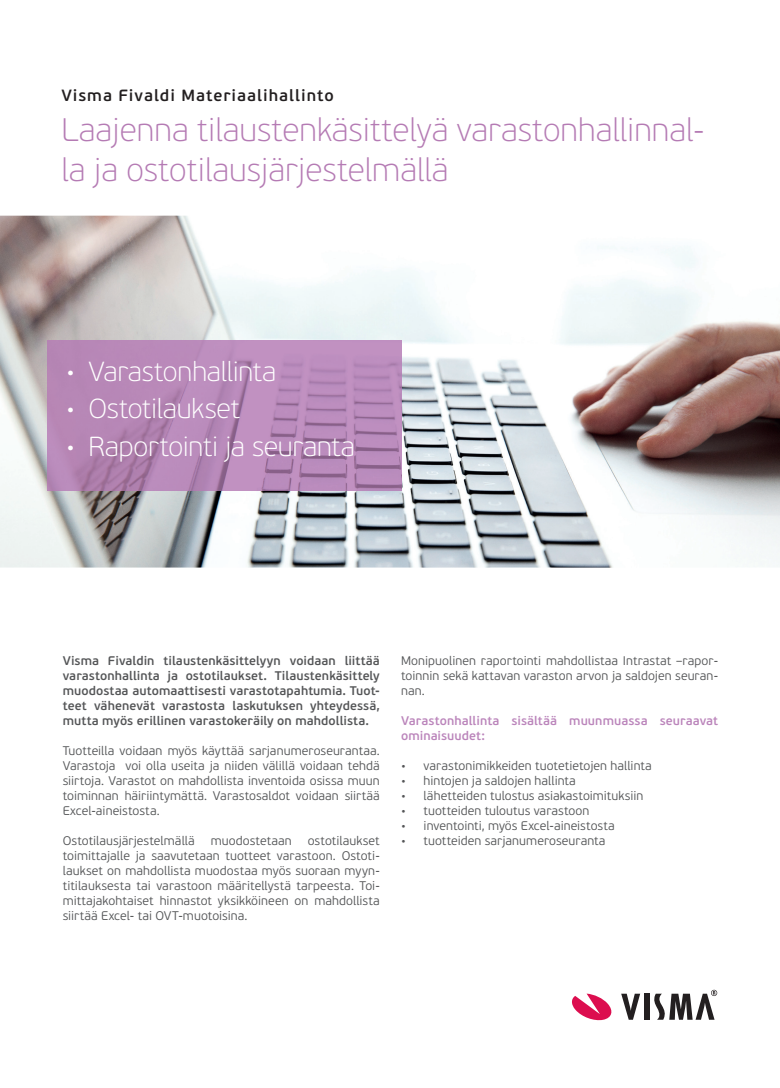
<style>
.page{position:relative;width:780px;height:1088px;background:#fff}
.page>*{position:absolute;margin:0;border:0;box-sizing:border-box;transform-origin:0 0}
.t1{font:100 32.5px/40px "PF Beau Sans Pro";color:#b57bb4}
.t2{font:100 27.5px "PF Beau Sans Pro";letter-spacing:-.005em;color:#fff}
.t3{font:600 16.25px "PF Beau Sans Pro";letter-spacing:.06em;color:#231f20}
.t4{font:300 12.5px/15px "PF Beau Sans Pro";color:#545557;text-align:justify}
.t5{font:600 12.5px/15px "PF Beau Sans Pro";letter-spacing:.005em;color:#545557;text-align:justify}
.t6{font:600 12.5px/15px "PF Beau Sans Pro";letter-spacing:.005em;color:#bb85bb}
</style>
<div class="page">
<svg style="left:572px;top:993px;width:40px;height:28px"></svg>
<svg style="left:621px;top:994px;width:19px;height:26px"></svg>
<div style="left:644px;top:994px;width:5px;height:26px;background:#231f20"></div>
<svg style="left:654px;top:990px;width:63px;height:30px"></svg>
<img style="left:0;top:216px;width:780px;height:351px">
<img style="left:48px;top:340px;width:353px;height:151px">
<h3 class="t3" style="left:62px;top:85px;width:274px">Visma Fivaldi Materiaalihallinto</h3>
<h1 class="t1" style="left:62px;top:110px;width:644px">Laajenna tilaustenkäsittelyä varastonhallinnal&shy;la ja ostotilausjärjestelmällä</h1>
<h2 class="t2" style="left:66px;top:356px;width:212px">• Varastonhallinta</h2>
<h2 class="t2" style="left:66px;top:393px;width:176px">• Ostotilaukset</h2>
<h2 class="t2" style="left:66px;top:431px;width:290px">• Raportointi ja seuranta</h2>
<p class="t5" style="left:63px;top:653px;width:318px">Visma Fivaldin tilaustenkäsittelyyn voidaan liittää varastonhallinta ja ostotilaukset. Tilaustenkäsittely muodostaa automaattisesti varastotapahtumia. Tuot&shy;teet vähenevät varastosta laskutuksen yhteydessä, mutta myös erillinen varastokeräily on mahdollista.</p>
<p class="t4" style="left:63px;top:743px;width:318px">Tuotteilla voidaan myös käyttää sarjanumeroseurantaa.<br>Varastoja voi olla useita ja niiden välillä voidaan tehdä siirtoja. Varastot on mahdollista inventoida osissa muun toiminnan häiriintymättä. Varastosaldot voidaan siirtää Excel-aineistosta.</p>
<p class="t4" style="left:63px;top:833px;width:134px">Ostotilausjärjestelmällä</p>
<p class="t4" style="left:211px;top:833px;width:82px">muodostetaan</p>
<p class="t4" style="left:63px;top:833px;width:318px;text-indent:245px">ostotilaukset toimittajalle ja saavutetaan tuotteet varastoon. Ostoti&shy;laukset on mahdollista muodostaa myös suoraan myyn&shy;titilauksesta tai varastoon määritellystä tarpeesta. Toi&shy;mittajakohtaiset hinnastot yksikköineen on mahdollista siirtää Excel- tai OVT-muotoisina.</p>
<p class="t4" style="left:401px;top:653px;width:318px">Monipuolinen raportointi mahdollistaa Intrastat –rapor&shy;toinnin sekä kattavan varaston arvon ja saldojen seuran&shy;nan.</p>
<p class="t6" style="left:401px;top:713px;width:318px">Varastonhallinta sisältää muunmuassa seuraavat ominaisuudet:</p>
<p class="t4" style="left:401px;top:758px;width:252px">• varastonimikkeiden tuotetietojen hallinta</p>
<p class="t4" style="left:401px;top:773px;width:176px">• hintojen ja saldojen hallinta</p>
<p class="t4" style="left:401px;top:788px;width:244px">• lähetteiden tulostus asiakastoimituksiin</p>
<p class="t4" style="left:401px;top:803px;width:190px">• tuotteiden tuloutus varastoon</p>
<p class="t4" style="left:401px;top:818px;width:215px">• inventointi, myös Excel-aineistosta</p>
<p class="t4" style="left:401px;top:833px;width:206px">• tuotteiden sarjanumeroseuranta</p>
</div>
